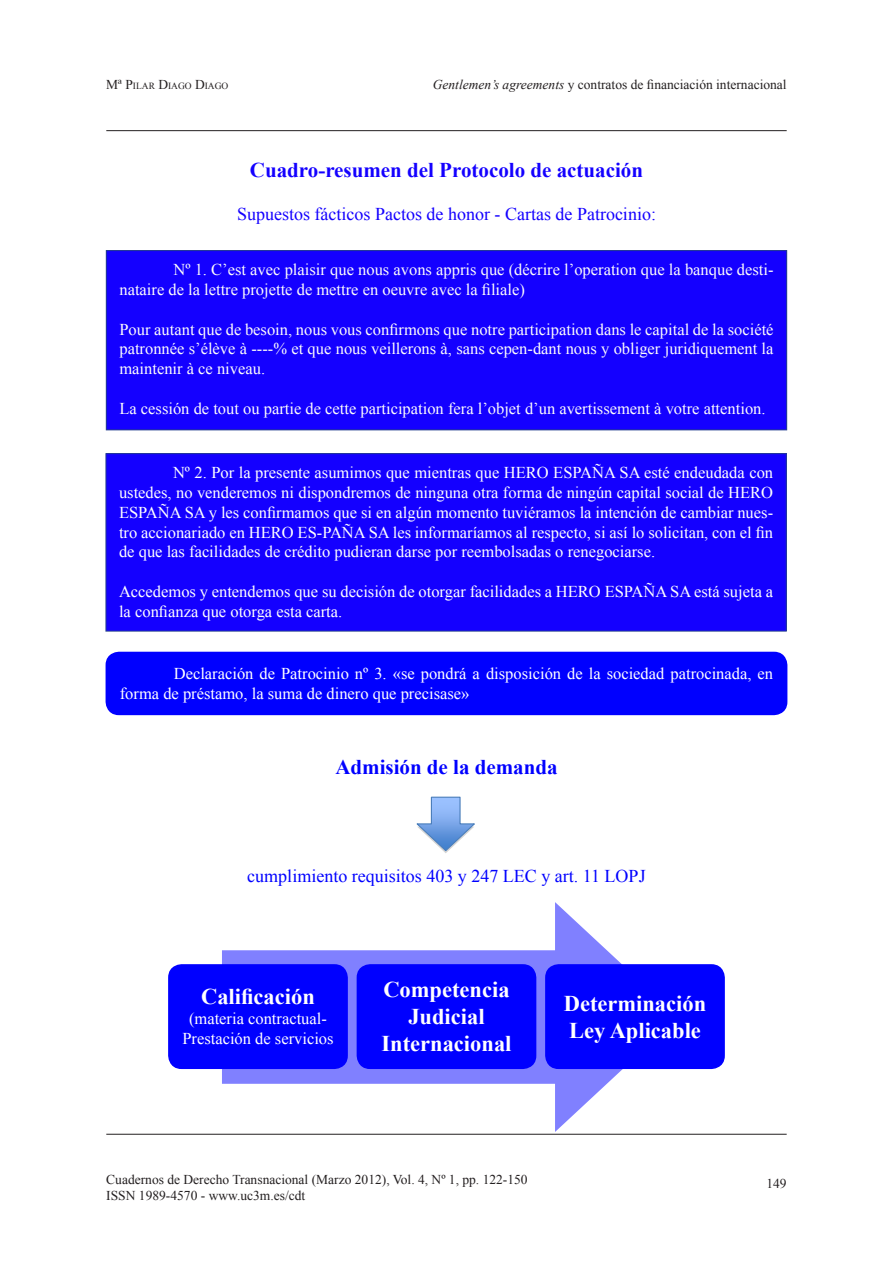
<style>
.page{position:relative;width:893px;height:1263px;background:#fff}
.page>*{position:absolute;margin:0;border:0;box-sizing:border-box;transform-origin:0 0}
.t1{font:700 22.5px/27px "Times New Roman";color:#fff}
.t2{font:700 21px "Times New Roman";color:#1400ff}
.t3{font:700 21px "Times New Roman";color:#00f}
.t4{font:18px "Times New Roman";color:#1400ff}
.t5{font:18px "Times New Roman";color:#00f}
.t6{font:16.5px/19.8px "Times New Roman";color:#fff}
.t7{font:16.5px/19.8px "Times New Roman";color:#fcfcfc}
.t8{font:13.5px "Times New Roman";color:#231f20}
.t9{font:9.45px "Times New Roman";color:#231f20}
.s1{font-size:13.5px}
.s2{font-style:italic}
</style>
<div class="page">
<div style="left:222px;top:950px;width:354px;height:134px;background:#8080ff"></div>
<svg style="left:555px;top:902px;width:124px;height:230px"></svg>
<div style="left:106px;top:251px;width:681px;height:179px;background:#1400ff"></div>
<div style="left:106px;top:250px;width:681px;height:180px;border:1px solid #253f8e"></div>
<div style="left:106px;top:454px;width:680px;height:177px;background:#1400ff"></div>
<div style="left:106px;top:453px;width:681px;height:178px;border:1px solid #253f8e"></div>
<div style="left:106px;top:652px;width:681px;height:62px;background:#00f;border-radius:13px"></div>
<div style="left:106px;top:652px;width:681px;height:63px;border:2px solid #00f;border-radius:13px"></div>
<hr style="left:106px;top:130px;width:681px;height:1px;background:#231f20">
<hr style="left:106px;top:1134px;width:681px;height:1px;background:#231f20">
<div style="left:546px;top:965px;width:178px;height:103px;background:#00f;border-radius:13px"></div>
<div style="left:545px;top:964px;width:180px;height:105px;border:2px solid #00f;border-radius:13px"></div>
<div style="left:357px;top:965px;width:179px;height:103px;background:#00f;border-radius:13px"></div>
<div style="left:357px;top:964px;width:179px;height:105px;border:2px solid #00f;border-radius:13px"></div>
<div style="left:169px;top:965px;width:178px;height:103px;background:#00f;border-radius:13px"></div>
<div style="left:168px;top:964px;width:180px;height:105px;border:2px solid #00f;border-radius:13px"></div>
<svg style="left:416px;top:796px;width:59px;height:57px"></svg>
<p class="t9" style="left:106px;top:80px;width:124px"><span class="s1">Mª P</span>ILAR <span class="s1">D</span>IAGO <span class="s1">D</span>IAGO</p>
<p class="t8" style="left:433px;top:76px;width:355px"><span class="s2">Gentlemen’s agreements</span> y contratos de financiación internacional</p>
<p class="t2" style="left:250px;top:156px;width:395px">Cuadro-resumen del Protocolo de actuación</p>
<p class="t4" style="left:237px;top:202px;width:420px">Supuestos fácticos Pactos de honor - Cartas de Patrocinio:</p>
<p class="t7" style="left:119px;top:259px;width:656px;text-indent:54px">Nº 1. C’est avec plaisir que nous avons appris que (décrire l’operation que la banque desti&shy;nataire de la lettre projette de mettre en oeuvre avec la filiale)</p>
<p class="t7" style="left:119px;top:319px;width:656px;text-align:justify">Pour autant que de besoin, nous vous confirmons que notre participation dans le capital de la société patronnée s’élève à ----% et que nous veillerons à, sans cepen-dant nous y obliger juridiquement la maintenir à ce niveau.</p>
<p class="t7" style="left:119px;top:398px;width:648px">La cessión de tout ou partie de cette participation fera l’objet d’un avertissement à votre attention.</p>
<p class="t6" style="left:119px;top:462px;width:656px;text-align:justify;text-indent:54px">Nº 2. Por la presente asumimos que mientras que HERO ESPAÑA SA esté endeudada con ustedes, no venderemos ni dispondremos de ninguna otra forma de ningún capital social de HERO ESPAÑA SA y les confirmamos que si en algún momento tuviéramos la intención de cambiar nues&shy;tro accionariado en HERO ES-PAÑA SA les informaríamos al respecto, si así lo solicitan, con el fin de que las facilidades de crédito pudieran darse por reembolsadas o renegociarse.</p>
<p class="t6" style="left:119px;top:581px;width:656px">Accedemos y entendemos que su decisión de otorgar facilidades a HERO ESPAÑA SA está sujeta a la confianza que otorga esta carta.</p>
<p class="t6" style="left:120px;top:663px;width:655px;text-indent:54px">Declaración de Patrocinio nº 3. «se pondrá a disposición de la sociedad patrocinada, en forma de préstamo, la suma de dinero que precisase»</p>
<p class="t3" style="left:335px;top:752px;width:224px">Admisión de la demanda</p>
<p class="t5" style="left:247px;top:864px;width:400px">cumplimiento requisitos 403 y 247 LEC y art. 11 LOPJ</p>
<p class="t1" style="left:201px;top:983px;width:115px">Calificación</p>
<p class="t6" style="left:182px;top:1008px;width:153px;text-align:center">(materia contractual-<br>Prestación de servicios</p>
<p class="t1" style="left:383px;top:976px;width:128px;text-align:center">Competencia<br>Judicial</p>
<p class="t1" style="left:381px;top:1030px;width:132px">Internacional</p>
<p class="t1" style="left:564px;top:989px;width:144px">Determinación<br>Ley Aplicable</p>
<p class="t8" style="left:106px;top:1170px;width:423px">Cuadernos de Derecho Transnacional (Marzo 2012), Vol. 4, Nº 1, pp. 122-150</p>
<p class="t8" style="left:106px;top:1187px;width:200px">ISSN 1989-4570 - www.uc3m.es/cdt</p>
<p class="t8" style="left:766px;top:1174px;width:22px">149</p>
</div>
